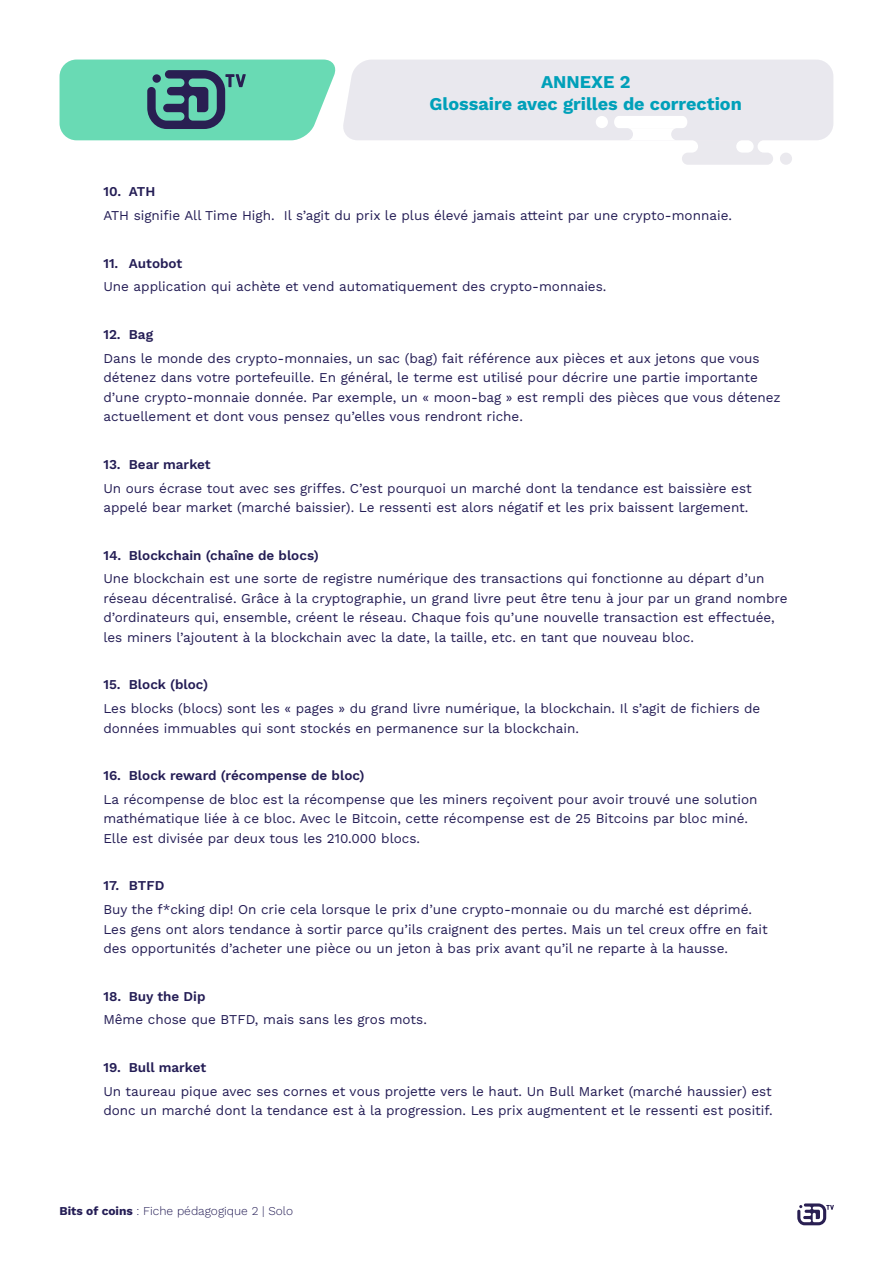
<style>
.page{position:relative;width:893px;height:1263px;background:#fff}
.page>*{position:absolute;margin:0;border:0;box-sizing:border-box;transform-origin:0 0}
.Title-Extra{font:700 18px "Work Sans";color:#00a0b9}
.t1{font:13.5px/19.5px "Work Sans";color:#241d55}
.t2{font:600 13.5px "Work Sans";color:#241d55}
.t3{font:300 12px "Work Sans";color:#241d55}
.s1{font-weight:700}
</style>
<div class="page">
<svg style="left:797px;top:1203px;width:37px;height:22px"></svg>
<svg style="left:60px;top:60px;width:773px;height:105px"></svg>
<p class="Title-Extra" style="left:541px;top:68px;width:91px">ANNEXE 2</p>
<p class="Title-Extra" style="left:429px;top:90px;width:314px">Glossaire avec grilles de correction</p>
<p class="t2" style="left:103px;top:182px;width:53px">10. ATH</p>
<p class="t1" style="left:103px;top:205px;width:630px">ATH signifie All Time High. Il s’agit du prix le plus élevé jamais atteint par une crypto-monnaie.</p>
<p class="t2" style="left:103px;top:253px;width:81px">11. Autobot</p>
<p class="t1" style="left:103px;top:277px;width:505px">Une application qui achète et vend automatiquement des crypto-monnaies.</p>
<p class="t2" style="left:103px;top:324px;width:51px">12. Bag</p>
<p class="t1" style="left:103px;top:348px;width:679px">Dans le monde des crypto-monnaies, un sac (bag) fait référence aux pièces et aux jetons que vous détenez dans votre portefeuille. En général, le terme est utilisé pour décrire une partie importante d’une crypto-monnaie donnée. Par exemple, un « moon-bag » est rempli des pièces que vous détenez actuellement et dont vous pensez qu’elles vous rendront riche.</p>
<p class="t2" style="left:103px;top:454px;width:109px">13. Bear market</p>
<p class="t1" style="left:103px;top:478px;width:650px">Un ours écrase tout avec ses griffes. C’est pourquoi un marché dont la tendance est baissière est appelé bear market (marché baissier). Le ressenti est alors négatif et les prix baissent largement.</p>
<p class="t2" style="left:103px;top:545px;width:217px">14. Blockchain (chaîne de blocs)</p>
<p class="t1" style="left:103px;top:568px;width:686px">Une blockchain est une sorte de registre numérique des transactions qui fonctionne au départ d’un réseau décentralisé. Grâce à la cryptographie, un grand livre peut être tenu à jour par un grand nombre d’ordinateurs qui, ensemble, créent le réseau. Chaque fois qu’une nouvelle transaction est effectuée, les miners l’ajoutent à la blockchain avec la date, la taille, etc. en tant que nouveau bloc.</p>
<p class="t2" style="left:103px;top:674px;width:106px">15. Block (bloc)</p>
<p class="t1" style="left:103px;top:698px;width:658px">Les blocks (blocs) sont les « pages » du grand livre numérique, la blockchain. Il s’agit de fichiers de données immuables qui sont stockés en permanence sur la blockchain.</p>
<p class="t2" style="left:103px;top:765px;width:263px">16. Block reward (récompense de bloc)</p>
<p class="t1" style="left:103px;top:789px;width:656px">La récompense de bloc est la récompense que les miners reçoivent pour avoir trouvé une solution mathématique liée à ce bloc. Avec le Bitcoin, cette récompense est de 25 Bitcoins par bloc miné.<br>Elle est divisée par deux tous les 210.000 blocs.</p>
<p class="t2" style="left:103px;top:875px;width:63px">17. BTFD</p>
<p class="t1" style="left:103px;top:899px;width:666px">Buy the f*cking dip! On crie cela lorsque le prix d’une crypto-monnaie ou du marché est déprimé.<br>Les gens ont alors tendance à sortir parce qu’ils craignent des pertes. Mais un tel creux offre en fait des opportunités d’acheter une pièce ou un jeton à bas prix avant qu’il ne reparte à la hausse.</p>
<p class="t2" style="left:103px;top:986px;width:104px">18. Buy the Dip</p>
<p class="t1" style="left:103px;top:1009px;width:325px">Même chose que BTFD, mais sans les gros mots.</p>
<p class="t2" style="left:103px;top:1057px;width:104px">19. Bull market</p>
<p class="t1" style="left:103px;top:1081px;width:671px">Un taureau pique avec ses cornes et vous projette vers le haut. Un Bull Market (marché haussier) est donc un marché dont la tendance est à la progression. Les prix augmentent et le ressenti est positif.</p>
<p class="t3" style="left:60px;top:1202px;width:235px"><span class="s1">Bits of coins</span> : Fiche pédagogique 2 | Solo</p>
</div>
